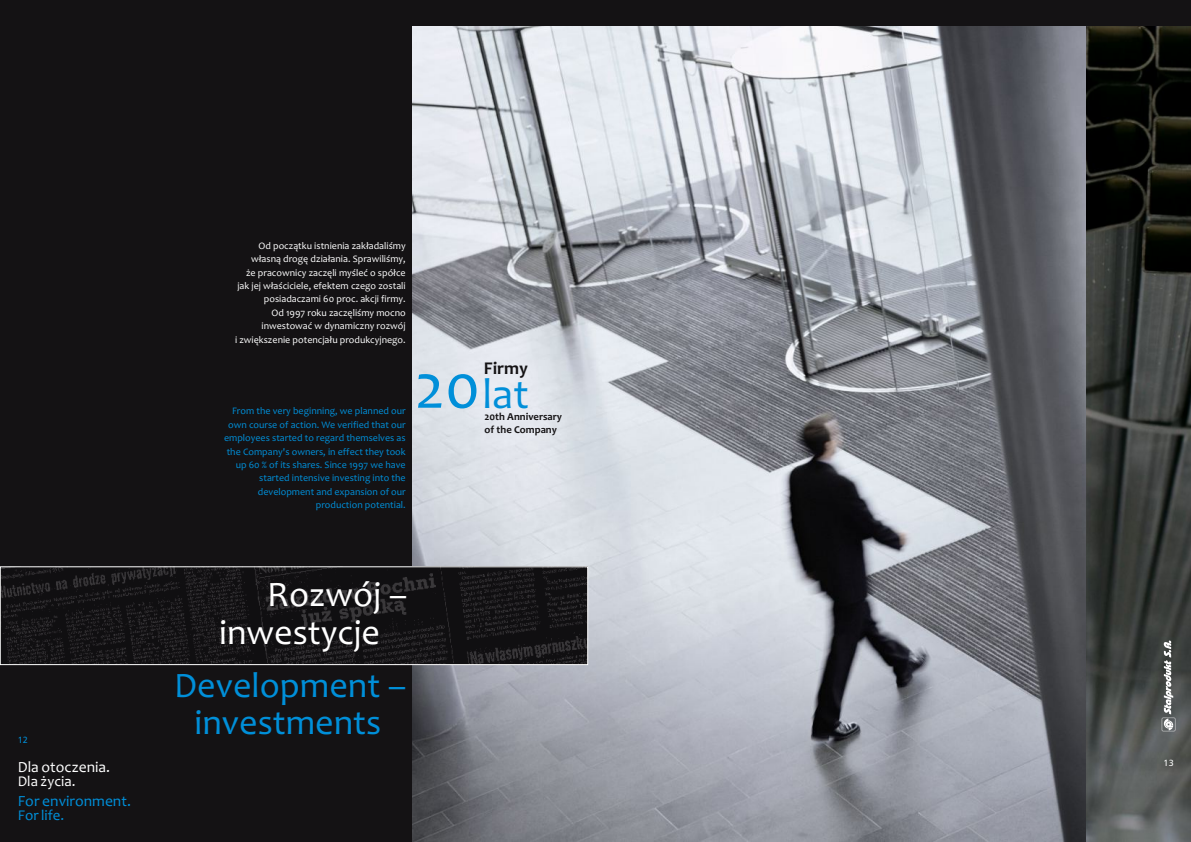
<style>
.page{position:relative;width:1191px;height:842px;background:#141214}
.page>*{position:absolute;margin:0;border:0;box-sizing:border-box;transform-origin:0 0}
.t1{font:43.2px "Candara";color:#008fd9}
.t2{font:36px/37px "Candara";color:#008fd9;text-align:center}
.t3{font:36px/38px "Candara";color:#fff}
.t4{font:700 18px "Candara";color:#141214}
.t5{font:15.6px "Candara";color:#008fd9}
.t6{font:15.6px "Candara";color:#fff}
.t7{font:14.9px "Candara";color:#fff}
.t8{font:14.9px "Candara";color:#008fd9}
.t9{font:700 10.6px/13px "Candara";color:#141214}
.t10{font:10px/13.4px "Candara";color:#008fd9;text-align:right}
.t11{font:10px/13.4px "Candara";color:#fff;text-align:right}
.t12{font:9px "Humanist 777 L2 Roman B";color:#008fd9}
.t13{font:9px "Humanist 777 L2 Roman B";color:#fff}
.s1{font-size:64.7px}
</style>
<div class="page">
<img style="left:412px;top:26px;width:779px;height:816px">
<svg style="left:1161px;top:640px;width:14px;height:91px"></svg>
<img style="left:2px;top:569px;width:584px;height:94px">
<div style="left:0;top:567px;width:588px;height:98px;border:1px solid #fff"></div>
<p class="t12" style="left:18px;top:736px;width:12px">12</p>
<h3 class="t6" style="left:18px;top:760px;width:94px">Dla otoczenia.</h3>
<h3 class="t7" style="left:18px;top:775px;width:59px">Dla życia.</h3>
<h3 class="t5" style="left:18px;top:794px;width:115px">For environment.</h3>
<h3 class="t8" style="left:18px;top:809px;width:48px">For life.</h3>
<p class="t11" style="left:235px;top:240px;width:172px">Od początku istnienia zakładaliśmy własną drogę działania. Sprawiliśmy,<br>że pracownicy zaczęli myśleć o spółce jak jej właściciele, efektem czego zostali posiadaczami 60 proc. akcji firmy.<br>Od 1997 roku zaczęliśmy mocno inwestować w dynamiczny rozwój<br>i zwiększenie potencjału produkcyjnego.</p>
<p class="t10" style="left:224px;top:405px;width:183px">From the very beginning, we planned our own course of action. We verified that our employees started to regard themselves as the Company's owners, in effect they took up 60 % of its shares. Since 1997 we have started intensive investing into the development and expansion of our production potential.</p>
<h3 class="t4" style="left:484px;top:360px;width:46px">Firmy</h3>
<p class="t9" style="left:484px;top:412px;width:79px">20th Anniversary of the Company</p>
<h1 class="t1" style="left:415px;top:377px;width:116px"><span class="s1">20</span>lat</h1>
<h2 class="t3" style="left:219px;top:579px;width:189px;text-indent:48px">Rozwój – inwestycje</h2>
<h2 class="t2" style="left:174px;top:670px;width:233px">Development – investments</h2>
<p class="t13" style="left:1163px;top:759px;width:12px">13</p>
</div>
